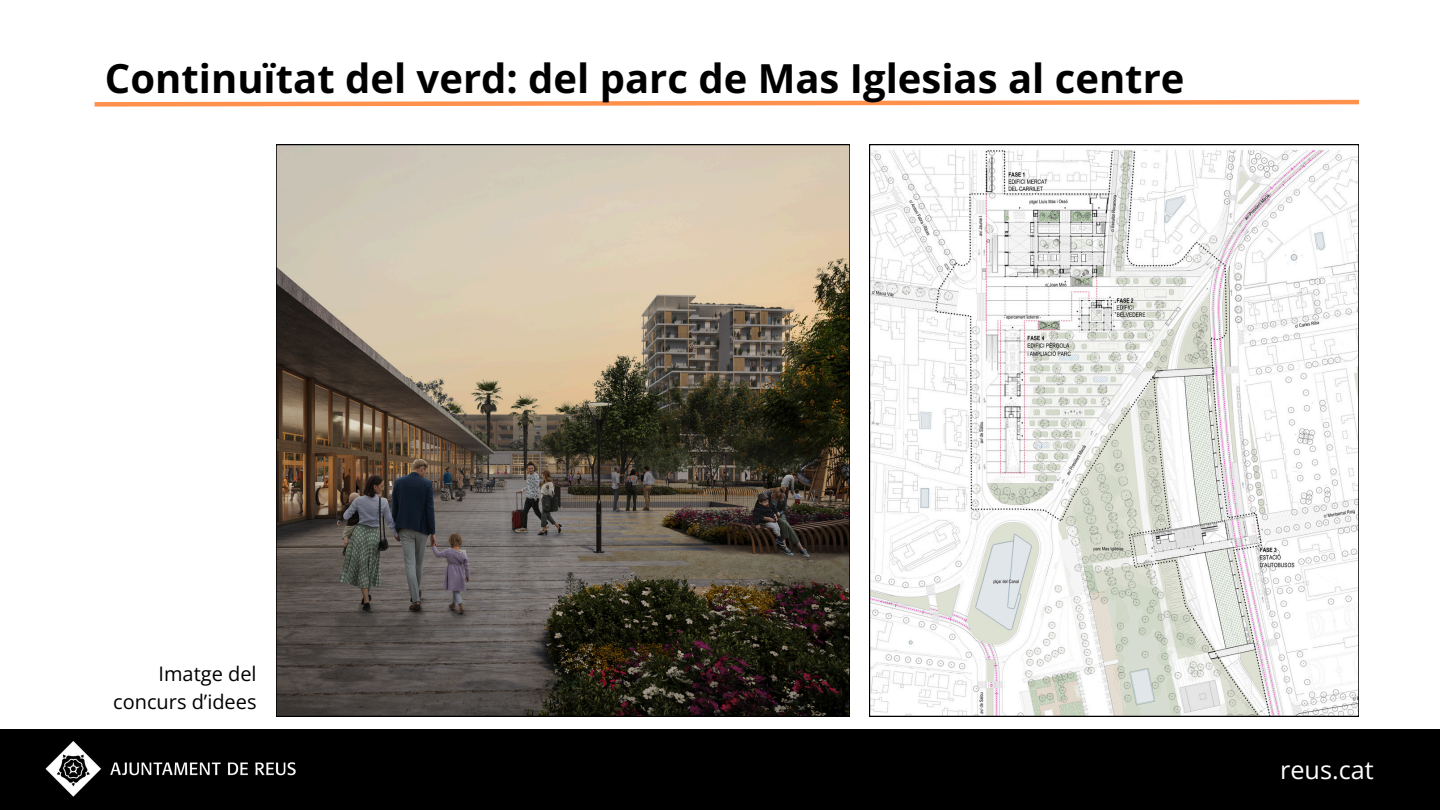
<style>
.page{position:relative;width:1440px;height:810px;background:#fff}
.page>*{position:absolute;margin:0;border:0;box-sizing:border-box;transform-origin:0 0}
.t1{font:700 40px "Open Sans";color:#000}
.t2{font:25.2px "Open Sans";color:#fff}
.t3{font:20px "Open Sans";color:#000}
</style>
<div class="page">
<div style="left:0;top:729px;width:1440px;height:81px;background:#000"></div>
<img style="left:45px;top:716px;width:278px;height:81px">
<svg style="left:94px;top:99px;width:1265px;height:8px"></svg>
<svg style="left:869px;top:145px;width:490px;height:571px"></svg>
<img style="left:276px;top:145px;width:574px;height:571px">
<p class="t1" style="left:105px;top:51px;width:1081px">Continuïtat del verd: del parc de Mas Iglesias al centre</p>
<p class="t3" style="left:159px;top:660px;width:100px">Imatge del</p>
<p class="t3" style="left:113px;top:688px;width:145px">concurs d’idees</p>
<p class="t2" style="left:1280px;top:752px;width:95px">reus.cat</p>
</div>
